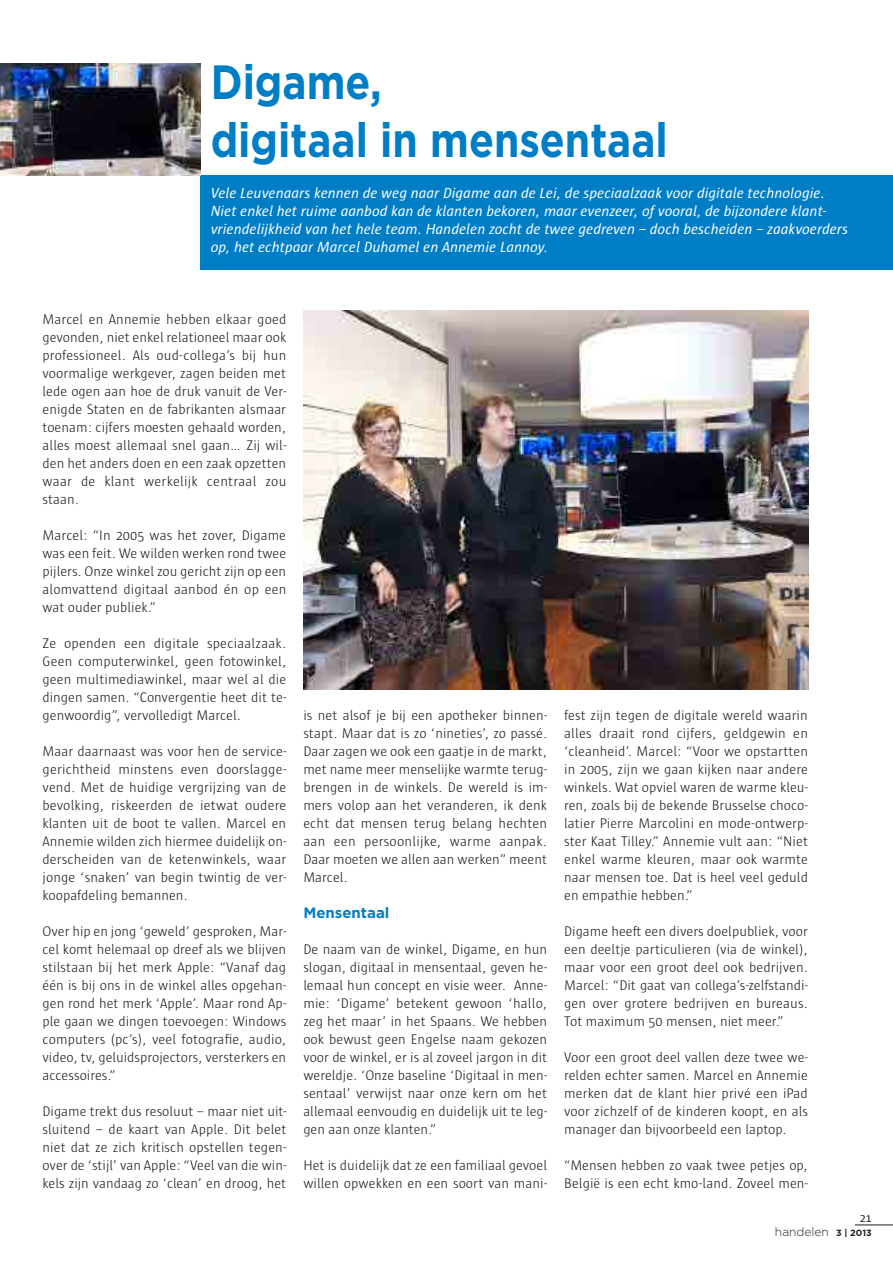
<style>
.page{position:relative;width:893px;height:1263px;background:#fff}
.page>*{position:absolute;margin:0;border:0;box-sizing:border-box;transform-origin:0 0}
.t1{font:700 48px/57.6px "Gotham";color:#007ec5;scale:.85 1}
.t2{font:italic 15px/18px "Sun";color:#fff}
.t3{font:700 15px "Gotham";color:#007ec5}
.t4{font:300 14.25px/18px "Sun";color:#231f20;text-align:justify}
.t5{font:300 12px "Gotham";color:#231f20}
.t6{font:12px "Sun";color:#231f20}
.s1{font-weight:700;font-size:9px}
</style>
<div class="page">
<hr style="left:855px;top:1225px;width:38px;height:1px;background:#231f20">
<div style="left:201px;top:176px;width:692px;height:94px;background:#007ec5"></div>
<img style="left:0;top:64px;width:201px;height:112px">
<img style="left:303px;top:311px;width:505px;height:378px">
<h1 class="t1" style="left:211px;top:52px;width:539px">Digame,<br>digitaal in mensentaal</h1>
<p class="t2" style="left:211px;top:184px;width:639px">Vele Leuvenaars kennen de weg naar Digame aan de Lei, de speciaalzaak voor digitale technologie.<br>Niet enkel het ruime aanbod kan de klanten bekoren, maar evenzeer, of vooral, de bijzondere klant&shy;vriendelijkheid van het hele team. Handelen zocht de twee gedreven – doch bescheiden – zaakvoerders op, het echtpaar Marcel Duhamel en Annemie Lannoy.</p>
<p class="t4" style="left:43px;top:310px;width:245px">Marcel en Annemie hebben elkaar goed gevonden, niet enkel relationeel maar ook professioneel. Als oud-collega’s bij hun voormalige werkgever, zagen beiden met lede ogen aan hoe de druk vanuit de Ver&shy;enigde Staten en de fabrikanten alsmaar toenam: cijfers moesten gehaald worden, alles moest allemaal snel gaan… Zij wil&shy;den het anders doen en een zaak opzetten waar de klant werkelijk centraal zou staan.</p>
<p class="t4" style="left:43px;top:526px;width:245px">Marcel: “In 2005 was het zover, Digame was een feit. We wilden werken rond twee pijlers. Onze winkel zou gericht zijn op een alomvattend digitaal aanbod én op een wat ouder publiek.”</p>
<p class="t4" style="left:43px;top:634px;width:245px">Ze openden een digitale speciaalzaak.<br>Geen computerwinkel, geen fotowinkel, geen multimediawinkel, maar wel al die dingen samen. “Convergentie heet dit te&shy;genwoordig”, vervolledigt Marcel.</p>
<p class="t4" style="left:43px;top:742px;width:245px">Maar daarnaast was voor hen de service&shy;gerichtheid minstens even doorslagge&shy;vend. Met de huidige vergrijzing van de bevolking, riskeerden de ietwat oudere klanten uit de boot te vallen. Marcel en Annemie wilden zich hiermee duidelijk on&shy;derscheiden van de ketenwinkels, waar jonge ‘snaken’ van begin twintig de ver&shy;koopafdeling bemannen.</p>
<p class="t4" style="left:43px;top:922px;width:245px">Over hip en jong ‘geweld’ gesproken, Mar&shy;cel komt helemaal op dreef als we blijven stilstaan bij het merk Apple: “Vanaf dag één is bij ons in de winkel alles opgehan&shy;gen rond het merk ‘Apple’. Maar rond Ap&shy;ple gaan we dingen toevoegen: Windows computers (pc’s), veel fotografie, audio, video, tv, geluidsprojectors, versterkers en accessoires.”</p>
<p class="t4" style="left:43px;top:1102px;width:245px">Digame trekt dus resoluut – maar niet uit&shy;sluitend – de kaart van Apple. Dit belet niet dat ze zich kritisch opstellen tegen&shy;over de ‘stijl’ van Apple: “Veel van die win&shy;kels zijn vandaag zo ‘clean’ en droog, het</p>
<p class="t4" style="left:303px;top:706px;width:245px">is net alsof je bij een apotheker binnen&shy;stapt. Maar dat is zo ‘nineties’, zo passé.<br>Daar zagen we ook een gaatje in de markt, met name meer menselijke warmte terug&shy;brengen in de winkels. De wereld is im&shy;mers volop aan het veranderen, ik denk echt dat mensen terug belang hechten aan een persoonlijke, warme aanpak.<br>Daar moeten we allen aan werken” meent Marcel.</p>
<p class="t3" style="left:303px;top:904px;width:88px">Mensentaal</p>
<p class="t4" style="left:303px;top:940px;width:245px">De naam van de winkel, Digame, en hun slogan, digitaal in mensentaal, geven he&shy;lemaal hun concept en visie weer. Anne&shy;mie: ‘Digame’ betekent gewoon ‘hallo, zeg het maar’ in het Spaans. We hebben ook bewust geen Engelse naam gekozen voor de winkel, er is al zoveel jargon in dit wereldje. ‘Onze baseline ‘Digitaal in men&shy;sentaal’ verwijst naar onze kern om het allemaal eenvoudig en duidelijk uit te leg&shy;gen aan onze klanten.”</p>
<p class="t4" style="left:303px;top:1156px;width:245px">Het is duidelijk dat ze een familiaal gevoel willen opwekken en een soort van mani-</p>
<p class="t4" style="left:564px;top:706px;width:245px">fest zijn tegen de digitale wereld waarin alles draait rond cijfers, geldgewin en ‘cleanheid’. Marcel: “Voor we opstartten in 2005, zijn we gaan kijken naar andere winkels. Wat opviel waren de warme kleu&shy;ren, zoals bij de bekende Brusselse choco&shy;latier Pierre Marcolini en mode-ontwerp&shy;ster Kaat Tilley.” Annemie vult aan: “Niet enkel warme kleuren, maar ook warmte naar mensen toe. Dat is heel veel geduld en empathie hebben.”</p>
<p class="t4" style="left:564px;top:922px;width:245px">Digame heeft een divers doelpubliek, voor een deeltje particulieren (via de winkel), maar voor een groot deel ook bedrijven.<br>Marcel: “Dit gaat van collega’s-zelfstandi&shy;gen over grotere bedrijven en bureaus.<br>Tot maximum 50 mensen, niet meer.”</p>
<p class="t4" style="left:564px;top:1048px;width:245px">Voor een groot deel vallen deze twee we&shy;relden echter samen. Marcel en Annemie merken dat de klant hier privé een iPad voor zichzelf of de kinderen koopt, en als manager dan bijvoorbeeld een laptop.</p>
<p class="t4" style="left:564px;top:1156px;width:245px">“Mensen hebben zo vaak twee petjes op,<br>België is een echt kmo-land. Zoveel men-</p>
<p class="t6" style="left:860px;top:1211px;width:13px">21</p>
<p class="t5" style="left:775px;top:1225px;width:98px">handelen <span class="s1">3 | 2013</span></p>
</div>
